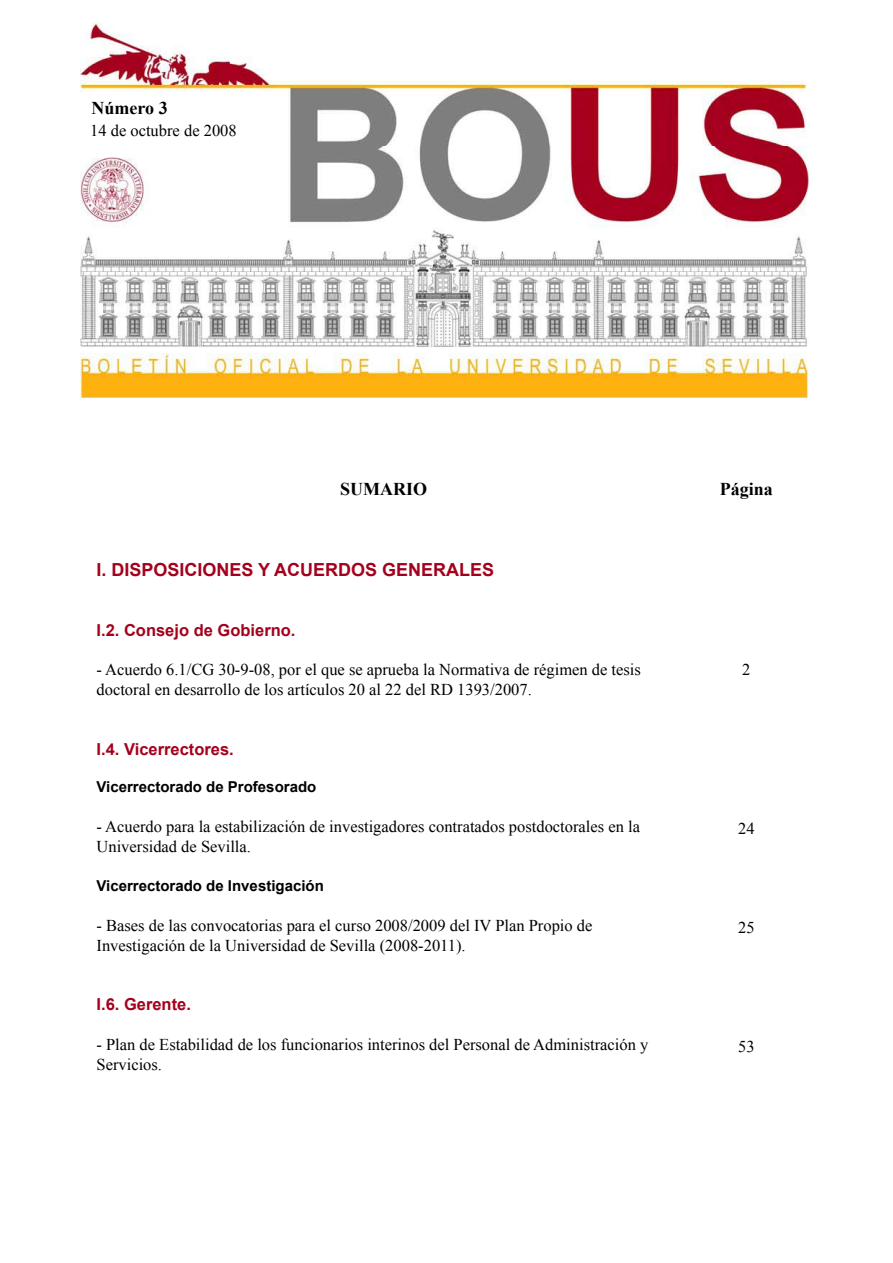
<style>
.page{position:relative;width:893px;height:1263px;background:#fff}
.page>*{position:absolute;margin:0;border:0;box-sizing:border-box;transform-origin:0 0}
.t1{font:700 18px "Arial";color:#a4001d}
.t2{font:700 18px "Times New Roman";color:#000}
.t3{font:16.5px/19.8px "Times New Roman";color:#000}
.t4{font:700 16.5px "Arial";color:#a4001d}
.t5{font:700 15px "Arial";color:#000}
</style>
<div class="page">
<img style="left:80px;top:22px;width:729px;height:376px">
<p class="t2" style="left:92px;top:95px;width:78px">Número 3</p>
<p class="t3" style="left:90px;top:120px;width:148px">14 de octubre de 2008</p>
<p class="t2" style="left:340px;top:477px;width:88px">SUMARIO</p>
<p class="t1" style="left:97px;top:558px;width:399px">I. DISPOSICIONES Y ACUERDOS GENERALES</p>
<p class="t4" style="left:97px;top:619px;width:200px">I.2. Consejo de Gobierno.</p>
<p class="t3" style="left:97px;top:660px;width:546px">- Acuerdo 6.1/CG 30-9-08, por el que se aprueba la Normativa de régimen de tesis doctoral en desarrollo de los artículos 20 al 22 del RD 1393/2007.</p>
<p class="t4" style="left:97px;top:738px;width:139px">I.4. Vicerrectores.</p>
<p class="t5" style="left:97px;top:777px;width:221px">Vicerrectorado de Profesorado</p>
<p class="t3" style="left:97px;top:816px;width:545px">- Acuerdo para la estabilización de investigadores contratados postdoctorales en la<br>Universidad de Sevilla.</p>
<p class="t5" style="left:97px;top:876px;width:229px">Vicerrectorado de Investigación</p>
<p class="t3" style="left:97px;top:915px;width:497px">- Bases de las convocatorias para el curso 2008/2009 del IV Plan Propio de<br>Investigación de la Universidad de Sevilla (2008-2011).</p>
<p class="t4" style="left:97px;top:993px;width:96px">I.6. Gerente.</p>
<p class="t3" style="left:97px;top:1034px;width:553px">- Plan de Estabilidad de los funcionarios interinos del Personal de Administración y<br>Servicios.</p>
<p class="t2" style="left:720px;top:477px;width:55px">Página</p>
<p class="t3" style="left:742px;top:660px;width:10px">2</p>
<p class="t3" style="left:738px;top:818px;width:18px">24</p>
<p class="t3" style="left:738px;top:917px;width:18px">25</p>
<p class="t3" style="left:738px;top:1036px;width:18px">53</p>
</div>
